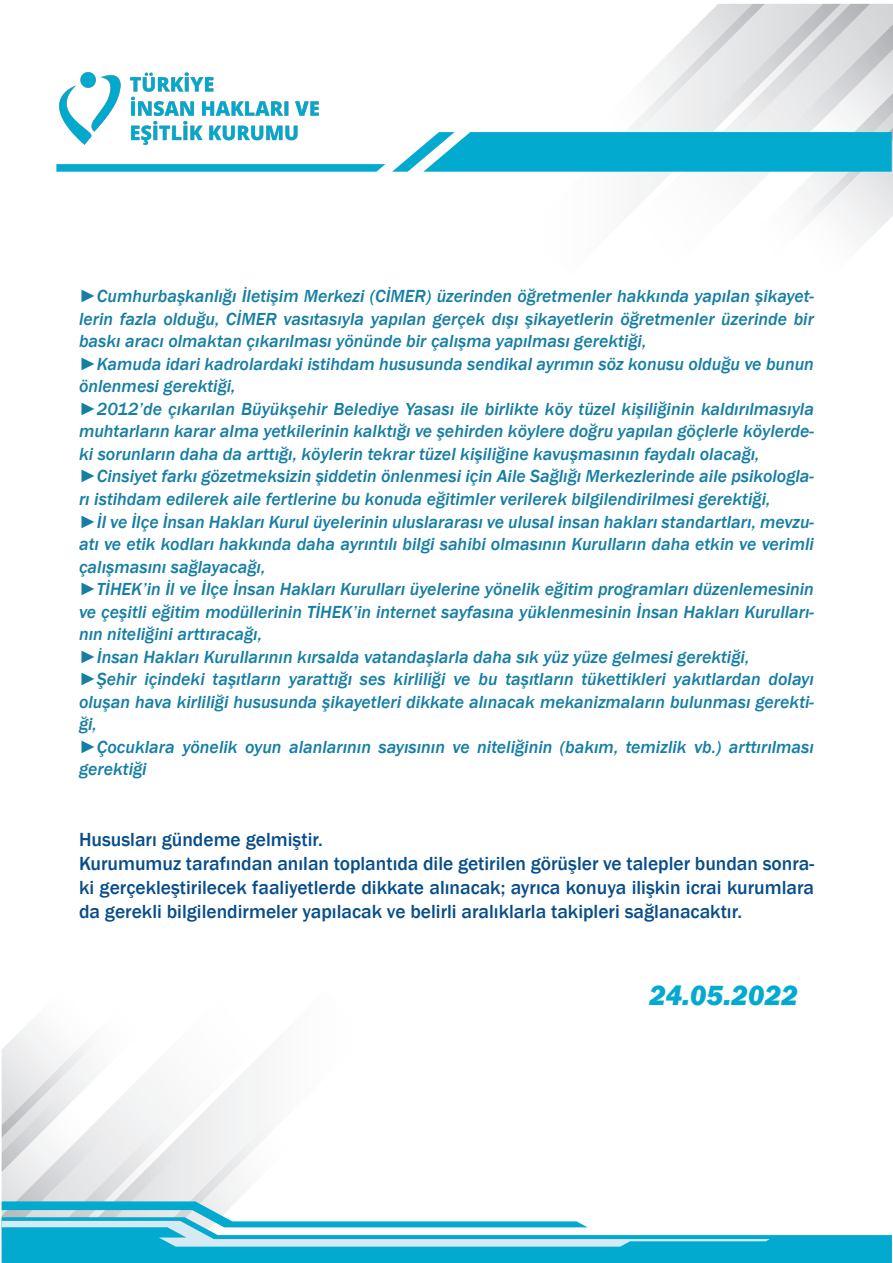
<style>
.page{position:relative;width:893px;height:1263px;background:#fff}
.page>*{position:absolute;margin:0;border:0;box-sizing:border-box;transform-origin:0 0}
.t1{font:italic 800 28.5px "Franklin Gothic";color:#03aacf}
.t2{font:500 19.5px/24px "Franklin Gothic";color:#074d8a}
.t3{font:italic 500 18px/22.5px "Franklin Gothic";color:#157ea4}
.s1{font-style:normal}
</style>
<div class="page">
<svg style="left:56px;top:164px;width:329px;height:8px;background:#12afd1"></svg>
<svg style="left:392px;top:4px;width:501px;height:237px"></svg>
<svg style="left:2px;top:1024px;width:890px;height:239px"></svg>
<img style="left:60px;top:73px;width:259px;height:71px">
<p class="t3" style="left:79px;top:285px;width:737px"><span class="s1">►</span>Cumhurbaşkanlığı İletişim Merkezi (CİMER) üzerinden öğretmenler hakkında yapılan şikayet&shy;lerin fazla olduğu, CİMER vasıtasıyla yapılan gerçek dışı şikayetlerin öğretmenler üzerinde bir baskı aracı olmaktan çıkarılması yönünde bir çalışma yapılması gerektiği,<br><span class="s1">►</span>Kamuda idari kadrolardaki istihdam hususunda sendikal ayrımın söz konusu olduğu ve bunun önlenmesi gerektiği,<br><span class="s1">►</span>2012’de çıkarılan Büyükşehir Belediye Yasası ile birlikte köy tüzel kişiliğinin kaldırılmasıyla muhtarların karar alma yetkilerinin kalktığı ve şehirden köylere doğru yapılan göçlerle köylerde&shy;ki sorunların daha da arttığı, köylerin tekrar tüzel kişiliğine kavuşmasının faydalı olacağı, <span class="s1">►</span>Cinsiyet farkı gözetmeksizin şiddetin önlenmesi için Aile Sağlığı Merkezlerinde aile psikologla&shy;rı istihdam edilerek aile fertlerine bu konuda eğitimler verilerek bilgilendirilmesi gerektiği,<br><span class="s1">►</span>İl ve İlçe İnsan Hakları Kurul üyelerinin uluslararası ve ulusal insan hakları standartları, mevzu&shy;atı ve etik kodları hakkında daha ayrıntılı bilgi sahibi olmasının Kurulların daha etkin ve verimli çalışmasını sağlayacağı,<br><span class="s1">►</span>TİHEK’in İl ve İlçe İnsan Hakları Kurulları üyelerine yönelik eğitim programları düzenlemesinin ve çeşitli eğitim modüllerinin TİHEK’in internet sayfasına yüklenmesinin İnsan Hakları Kurulları&shy;nın niteliğini arttıracağı,<br><span class="s1">►</span>İnsan Hakları Kurullarının kırsalda vatandaşlarla daha sık yüz yüze gelmesi gerektiği,<br><span class="s1">►</span>Şehir içindeki taşıtların yarattığı ses kirliliği ve bu taşıtların tükettikleri yakıtlardan dolayı oluşan hava kirliliği hususunda şikayetleri dikkate alınacak mekanizmaların bulunması gerekti&shy;ği,<br><span class="s1">►</span>Çocuklara yönelik oyun alanlarının sayısının ve niteliğinin (bakım, temizlik vb.) arttırılması gerektiği</p>
<p class="t2" style="left:79px;top:827px;width:737px">Hususları gündeme gelmiştir.<br>Kurumumuz tarafından anılan toplantıda dile getirilen görüşler ve talepler bundan sonra&shy;ki gerçekleştirilecek faaliyetlerde dikkate alınacak; ayrıca konuya ilişkin icrai kurumlara da gerekli bilgilendirmeler yapılacak ve belirli aralıklarla takipleri sağlanacaktır.</p>
<h1 class="t1" style="left:649px;top:976px;width:150px">24.05.2022</h1>
</div>
